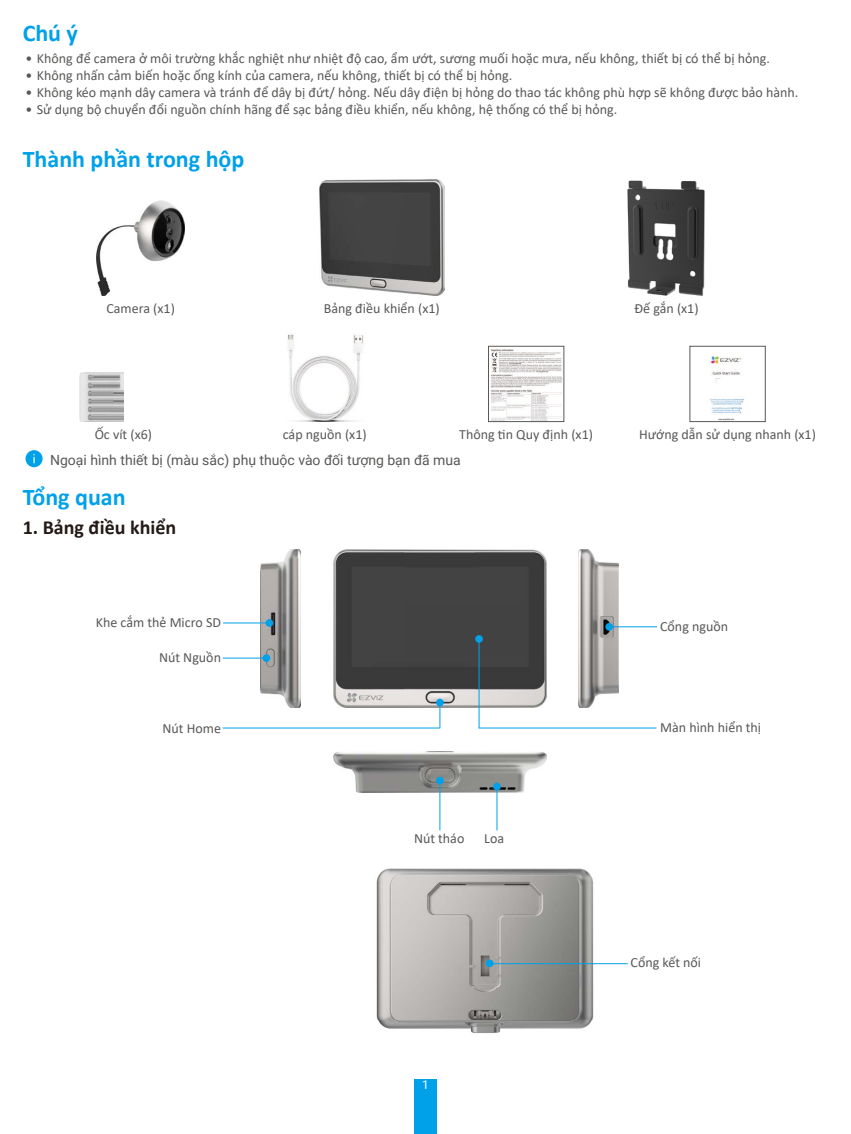
<style>
.page{position:relative;width:851px;height:1134px;background:#fff}
.page>*{position:absolute;margin:0;border:0;box-sizing:border-box;transform-origin:0 0}
.t1{font:700 24px "Calibri";color:#00a1e9}
.t2{font:700 20px "Calibri";color:#231916}
.t3{font:14px "Calibri";color:#595857}
.t4{font:14px "Roboto";color:#595857}
.t5{font:12px "Roboto";color:#fff}
</style>
<div class="page">
<div style="left:414px;top:1080px;width:23px;height:54px;background:#00a1e9"></div>
<img style="left:96px;top:200px;width:89px;height:96px">
<img style="left:319px;top:180px;width:125px;height:116px">
<img style="left:627px;top:180px;width:78px;height:115px">
<img style="left:79px;top:373px;width:44px;height:49px">
<img style="left:288px;top:334px;width:76px;height:88px">
<img style="left:490px;top:349px;width:72px;height:71px">
<div style="left:488px;top:346px;width:76px;height:76px;border:1px solid #595857"></div>
<img style="left:710px;top:356px;width:34px;height:64px">
<div style="left:689px;top:346px;width:76px;height:76px;border:1px solid #595858"></div>
<div style="left:26px;top:450px;width:17px;height:17px;background:#00a1e9;border-radius:50%"></div>
<svg style="left:33px;top:454px;width:2px;height:9px"></svg>
<img style="left:333px;top:751px;width:213px;height:41px">
<img style="left:333px;top:549px;width:213px;height:159px">
<img style="left:578px;top:549px;width:41px;height:158px">
<img style="left:261px;top:549px;width:40px;height:158px">
<hr style="left:611px;top:626px;width:46px;height:1px;background:#00a1e8">
<div style="left:605px;top:623px;width:8px;height:8px;background:#00a1e8;border-radius:50%"></div>
<svg style="left:439px;top:706px;width:1px;height:21px"></svg>
<hr style="left:478px;top:641px;width:1px;height:87px;background:#00a1e8">
<div style="left:436px;top:699px;width:7px;height:7px;background:#00a1e8;border-radius:50%"></div>
<div style="left:475px;top:635px;width:8px;height:8px;background:#00a1e8;border-radius:50%"></div>
<hr style="left:439px;top:783px;width:1px;height:47px;background:#00a1e8">
<div style="left:436px;top:777px;width:7px;height:7px;background:#00a1e8;border-radius:50%"></div>
<hr style="left:496px;top:789px;width:1px;height:41px;background:#00a1e8">
<div style="left:493px;top:783px;width:7px;height:7px;background:#00a1e8;border-radius:50%"></div>
<hr style="left:223px;top:622px;width:44px;height:1px;background:#00a1e8">
<div style="left:265px;top:619px;width:8px;height:8px;background:#00a1e8;border-radius:50%"></div>
<hr style="left:223px;top:658px;width:41px;height:1px;background:#00a1e8">
<hr style="left:223px;top:727px;width:217px;height:1px;background:#00a1e8">
<hr style="left:478px;top:727px;width:178px;height:1px;background:#00a1e8">
<div style="left:262px;top:654px;width:8px;height:8px;background:#00a1e8;border-radius:50%"></div>
<img style="left:376px;top:868px;width:223px;height:166px">
<hr style="left:491px;top:963px;width:136px;height:1px;background:#00a1e8">
<div style="left:486px;top:959px;width:7px;height:8px;background:#00a1e8;border-radius:50%"></div>
<h1 class="t1" style="left:23px;top:16px;width:57px">Chú ý</h1>
<p class="t3" style="left:26px;top:49px;width:745px">• Không để camera ở môi trường khắc nghiệt như nhiệt độ cao, ẩm ướt, sương muối hoặc mưa, nếu không, thiết bị có thể bị hỏng.</p>
<p class="t3" style="left:26px;top:66px;width:488px">• Không nhấn cảm biến hoặc ống kính của camera, nếu không, thiết bị có thể bị hỏng.</p>
<p class="t3" style="left:26px;top:83px;width:774px">• Không kéo mạnh dây camera và tránh để dây bị đứt/ hỏng. Nếu dây điện bị hỏng do thao tác không phù hợp sẽ không được bảo hành.</p>
<p class="t3" style="left:26px;top:99px;width:593px">• Sử dụng bộ chuyển đổi nguồn chính hãng để sạc bảng điều khiển, nếu không, hệ thống có thể bị hỏng.</p>
<h1 class="t1" style="left:23px;top:142px;width:223px">Thành phần trong hộp</h1>
<p class="t3" style="left:106px;top:298px;width:70px">Camera (x1)</p>
<p class="t3" style="left:324px;top:298px;width:117px">Bảng điều khiển (x1)</p>
<p class="t3" style="left:634px;top:298px;width:66px">Đế gắn (x1)</p>
<p class="t3" style="left:95px;top:424px;width:59px">Ốc vít (x6)</p>
<p class="t3" style="left:283px;top:424px;width:85px">cáp nguồn (x1)</p>
<p class="t3" style="left:459px;top:424px;width:135px">Thông tin Quy định (x1)</p>
<p class="t3" style="left:639px;top:424px;width:178px">Hướng dẫn sử dụng nhanh (x1)</p>
<p class="t4" style="left:50px;top:450px;width:412px">Ngoại hình thiết bị (màu sắc) phụ thuộc vào đối tượng bạn đã mua</p>
<h1 class="t1" style="left:23px;top:480px;width:104px">Tổng quan</h1>
<h2 class="t2" style="left:23px;top:513px;width:155px">1. Bảng điều khiển</h2>
<p class="t3" style="left:96px;top:612px;width:127px">Khe cắm thẻ Micro SD</p>
<p class="t3" style="left:159px;top:647px;width:63px">Nút Nguồn</p>
<p class="t3" style="left:162px;top:718px;width:60px">Nút Home</p>
<p class="t3" style="left:414px;top:828px;width:52px">Nút tháo</p>
<p class="t3" style="left:484px;top:828px;width:21px">Loa</p>
<p class="t5" style="left:422px;top:1076px;width:8px">1</p>
<p class="t3" style="left:660px;top:617px;width:69px">Cổng nguồn</p>
<p class="t3" style="left:660px;top:718px;width:102px">Màn hình hiển thị</p>
<p class="t3" style="left:630px;top:953px;width:72px">Cổng kết nối</p>
</div>
